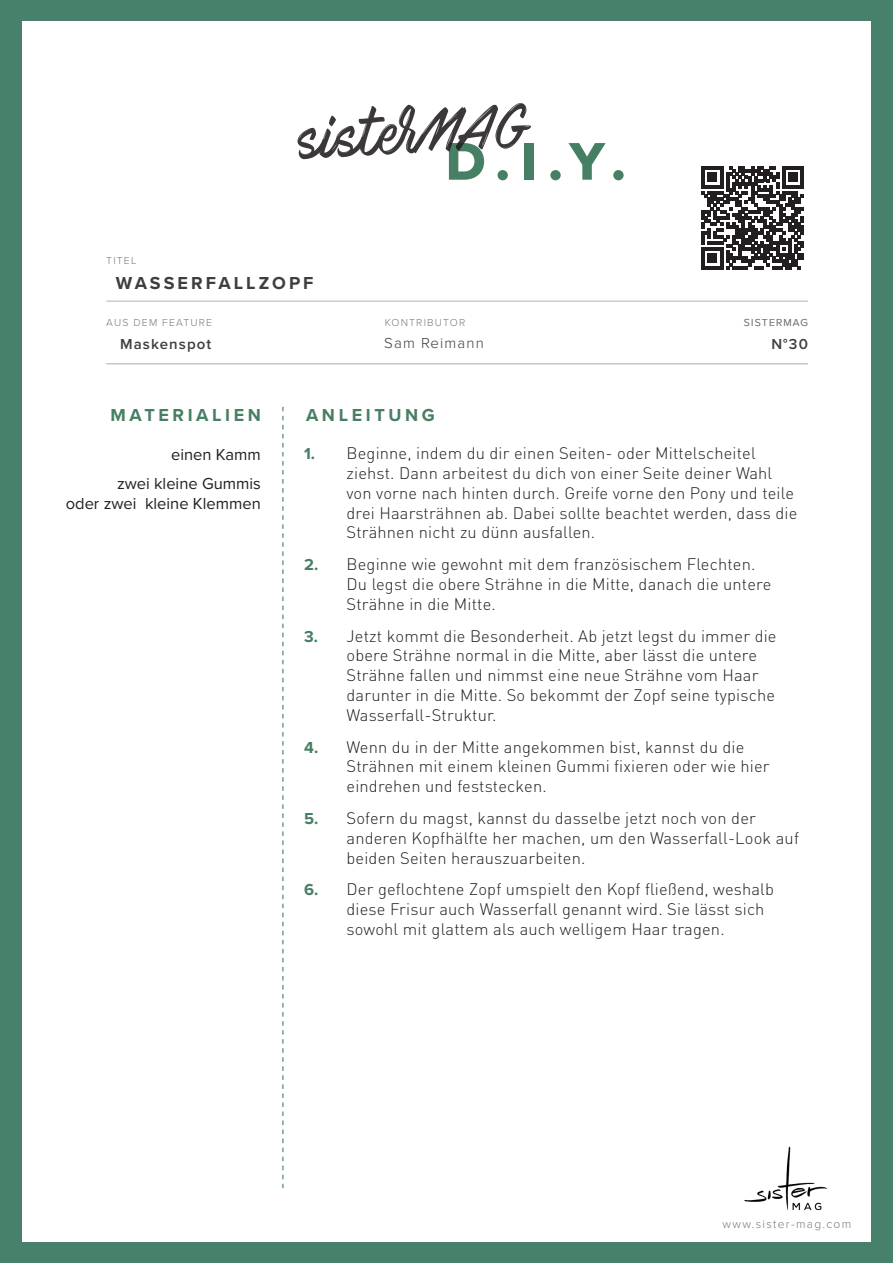
<style>
.page{position:relative;width:893px;height:1263px;background:#47806b}
.page>*{position:absolute;margin:0;border:0;box-sizing:border-box;transform-origin:0 0}
.t1{font:54.9px "Mark My Words";color:#231f20}
.t2{font:54.9px "Proxima Nova Extrabld";color:#477f64}
.t3{font:700 18px "Proxima Nova";letter-spacing:.2em;color:#477f64}
.Rezepttitel{font:700 18px "Proxima Nova";letter-spacing:.17em;color:#3e3e3f}
.t4{font:300 16.5px/19.8px "DIN Pro";letter-spacing:.01em;color:#231f20}
.Materialien{font:16.5px/19.8px "Proxima Nova";color:#231f20;text-align:right}
.Rezepttitel-2{font:600 15px "Proxima Nova";letter-spacing:.075em;color:#3e3e3f}
.Rezepttitel-3{font:300 15px "Proxima Nova";letter-spacing:.075em;color:#3e3e3f}
.t5{font:300 12px "Proxima Nova";letter-spacing:.11em;color:#76787b}
.t6{font:300 10.5px "Proxima Nova";letter-spacing:.11em;color:#76787b}
.s1{font-family:"Proxima Nova";font-weight:700;color:#477f64}
</style>
<div class="page">
<div style="left:22px;top:21px;width:849px;height:1221px;background:#fff"></div>
<svg style="left:282px;top:407px;width:1px;height:781px"></svg>
<hr style="left:106px;top:301px;width:702px;height:1px;background:#b2b3b7">
<hr style="left:106px;top:363px;width:702px;height:1px;background:#b2b3b7">
<svg style="left:701px;top:167px;width:103px;height:102px"></svg>
<img style="left:744px;top:1146px;width:83px;height:65px">
<p class="t6" style="left:106px;top:253px;width:32px">TITEL</p>
<h1 class="t1" style="left:296px;top:108px;width:235px;rotate:-3deg">sisterMAG</h1>
<h1 class="t2" style="left:446px;top:120px;width:182px">D.I.Y.</h1>
<p class="Rezepttitel" style="left:116px;top:270px;width:199px">WASSERFALLZOPF</p>
<p class="t6" style="left:106px;top:315px;width:107px">AUS DEM FEATURE</p>
<p class="t6" style="left:385px;top:315px;width:82px">KONTRIBUTOR</p>
<p class="t6" style="left:744px;top:315px;width:65px">SISTERMAG</p>
<p class="Rezepttitel-2" style="left:120px;top:333px;width:93px">Maskenspot</p>
<p class="Rezepttitel-3" style="left:384px;top:332px;width:101px">Sam Reimann</p>
<p class="Rezepttitel-2" style="left:771px;top:333px;width:38px">N°30</p>
<p class="t3" style="left:111px;top:402px;width:152px">MATERIALIEN</p>
<p class="t3" style="left:306px;top:402px;width:130px">ANLEITUNG</p>
<p class="Materialien" style="left:171px;top:444px;width:91px">einen Kamm</p>
<p class="Materialien" style="left:66px;top:473px;width:197px">zwei kleine Gummis<br>oder zwei kleine Klemmen</p>
<p class="t4" style="left:347px;top:443px;width:452px;text-indent:-43px"><span class="s1">1.</span> Beginne, indem du dir einen Seiten- oder Mittelscheitel ziehst. Dann arbeitest du dich von einer Seite deiner Wahl von vorne nach hinten durch. Greife vorne den Pony und teile drei Haarsträhnen ab. Dabei sollte beachtet werden, dass die Strähnen nicht zu dünn ausfallen.</p>
<p class="t4" style="left:347px;top:554px;width:426px;text-indent:-43px"><span class="s1">2.</span> Beginne wie gewohnt mit dem französischem Flechten.<br>Du legst die obere Strähne in die Mitte, danach die untere<br>Strähne in die Mitte.</p>
<p class="t4" style="left:347px;top:625px;width:431px;text-indent:-43px"><span class="s1">3.</span> Jetzt kommt die Besonderheit. Ab jetzt legst du immer die obere Strähne normal in die Mitte, aber lässt die untere Strähne fallen und nimmst eine neue Strähne vom Haar darunter in die Mitte. So bekommt der Zopf seine typische Wasserfall-Struktur.</p>
<p class="t4" style="left:347px;top:736px;width:425px;text-indent:-43px"><span class="s1">4.</span> Wenn du in der Mitte angekommen bist, kannst du die<br>Strähnen mit einem kleinen Gummi fixieren oder wie hier eindrehen und feststecken.</p>
<p class="t4" style="left:347px;top:807px;width:454px;text-indent:-43px"><span class="s1">5.</span> Sofern du magst, kannst du dasselbe jetzt noch von der anderen Kopfhälfte her machen, um den Wasserfall-Look auf beiden Seiten herauszuarbeiten.</p>
<p class="t4" style="left:347px;top:879px;width:429px;text-indent:-43px"><span class="s1">6.</span> Der geflochtene Zopf umspielt den Kopf fließend, weshalb diese Frisur auch Wasserfall genannt wird. Sie lässt sich sowohl mit glattem als auch welligem Haar tragen.</p>
<p class="t5" style="left:722px;top:1215px;width:130px">www.sister-mag.com</p>
</div>
